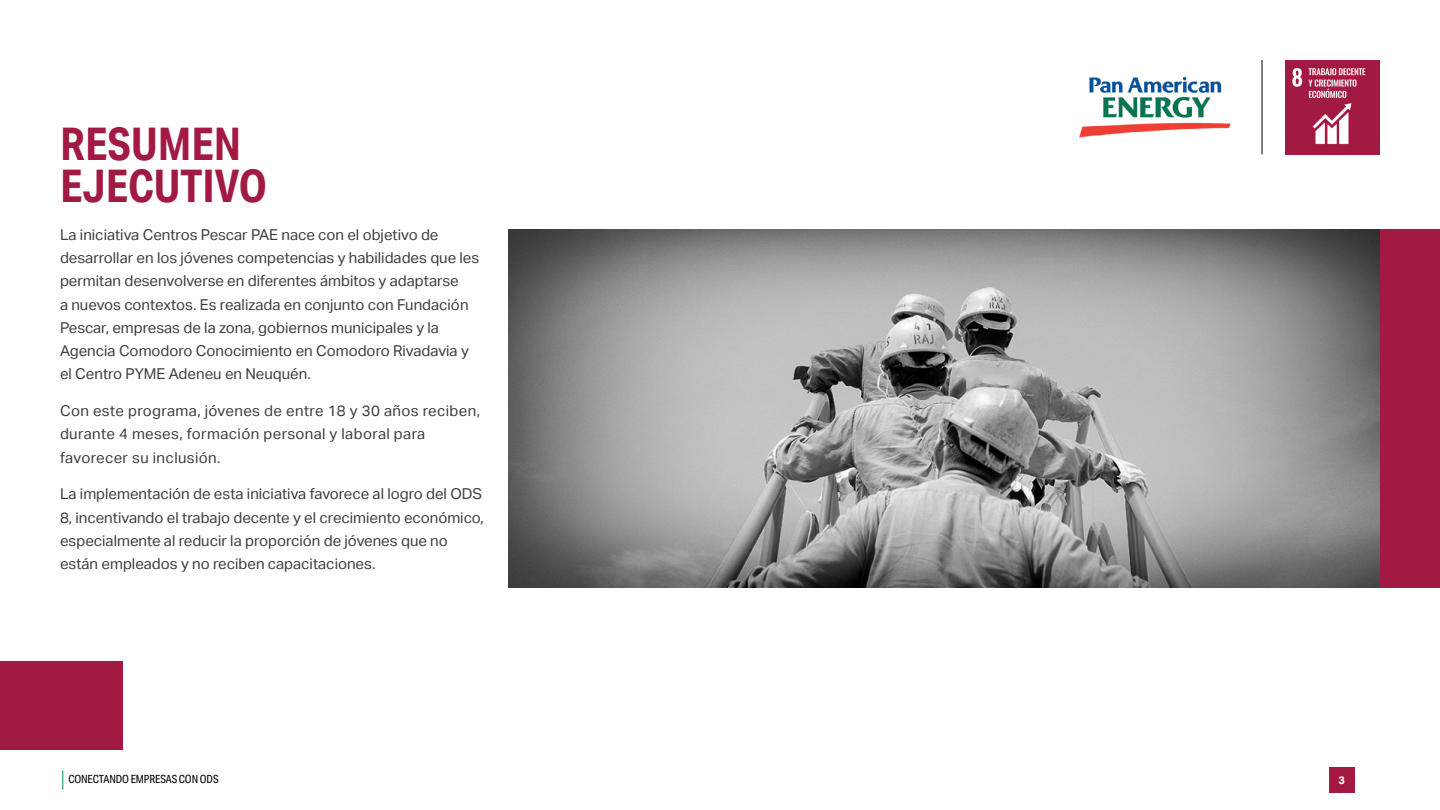
<style>
.page{position:relative;width:1440px;height:810px;background:#fff}
.page>*{position:absolute;margin:0;border:0;box-sizing:border-box;transform-origin:0 0}
.t1{font:700 45px/42.8px "Aktiv Grotesk Cd";color:#a21942}
.t2{font:15px/23.2px "Aktiv Grotesk";color:#3c3c3b}
.t3{font:15px/23.2px "Aktiv Grotesk";letter-spacing:.025em;color:#3c3c3b}
.t4{font:11.25px "Aktiv Grotesk Cd";letter-spacing:-.01em;color:#000}
.t5{font:700 10.88px "Aktiv Grotesk";color:#fff}
</style>
<div class="page">
<svg style="left:62px;top:770px;width:1px;height:20px"></svg>
<div style="left:1329px;top:767px;width:25px;height:26px;background:#a21942"></div>
<img style="left:1285px;top:60px;width:95px;height:95px">
<hr style="left:1262px;top:60px;width:1px;height:94px;background:#000">
<img style="left:1079px;top:76px;width:152px;height:62px">
<img style="left:508px;top:229px;width:872px;height:359px">
<div style="left:0;top:661px;width:123px;height:89px;background:#a21942"></div>
<div style="left:1380px;top:229px;width:60px;height:359px;background:#a21942"></div>
<h1 class="t1" style="left:60px;top:122px;width:209px">RESUMEN<br>EJECUTIVO</h1>
<p class="t2" style="left:60px;top:223px;width:421px">La iniciativa Centros Pescar PAE nace con el objetivo de desarrollar en los jóvenes competencias y habilidades que les permitan desenvolverse en diferentes ámbitos y adaptarse<br>a nuevos contextos. Es realizada en conjunto con Fundación Pescar, empresas de la zona, gobiernos municipales y la Agencia Comodoro Conocimiento en Comodoro Rivadavia y el Centro PYME Adeneu en Neuquén.</p>
<p class="t3" style="left:60px;top:399px;width:422px">Con este programa, jóvenes de entre 18 y 30 años reciben, durante 4 meses, formación personal y laboral para favorecer su inclusión.</p>
<p class="t2" style="left:60px;top:483px;width:426px">La implementación de esta iniciativa favorece al logro del ODS 8, incentivando el trabajo decente y el crecimiento económico, especialmente al reducir la proporción de jóvenes que no están empleados y no reciben capacitaciones.</p>
<p class="t4" style="left:68px;top:773px;width:152px">CONECTANDO EMPRESAS CON ODS</p>
<p class="t5" style="left:1338px;top:774px;width:8px">3</p>
</div>
